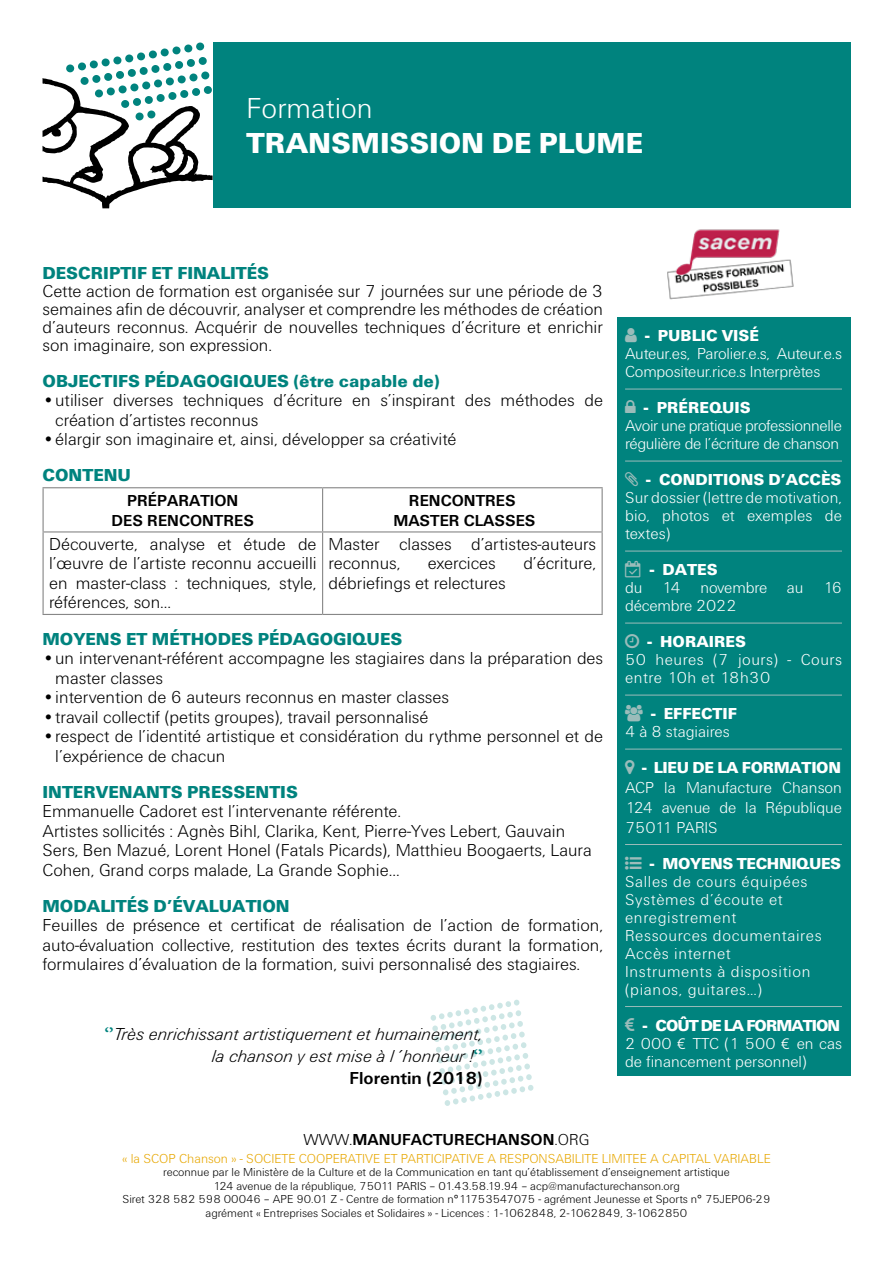
<style>
.page{position:relative;width:893px;height:1263px;background:#fff}
.page>*{position:absolute;margin:0;border:0;box-sizing:border-box;transform-origin:0 0}
.t1{font:900 30px "Unitu T Bla";color:#fff}
.t2{font:300 30px "Unitu T Lig";color:#fff}
.t3{font:300 18px/19.5px "Unitu T Lig";color:#000}
.t4{font:900 18px "Unitu T Bla";color:#00837e}
.t5{font:300 18px/21.6px "Unitu T Lig Ita";color:#000;text-align:right}
.t6{font:700 18px "Unitu T Bol";color:#000}
.t7{font:300 16.5px/18px "Unitu T Lig";color:#fff}
.t8{font:300 16.5px/18px "Unitu T Lig";letter-spacing:.04em;color:#fff}
.t9{font:700 16.5px/19.8px "Unitu T Bol";color:#000;text-align:center}
.t10{font:900 16.5px "Unitu T Bla";color:#fff}
.t11{font:300 16.5px/18px "Unitu T Lig";letter-spacing:-.02em;color:#fff}
.t12{font:300 16.5px/18px "Unitu T Lig";letter-spacing:.03em;color:#fff}
.t13{font:900 16.5px "Unitu T Bla";letter-spacing:-.02em;color:#fff}
.t14{font:900 16.5px "Unitu T Bla";letter-spacing:-.06em;color:#fff}
.t15{font:300 13.5px "Unitu T Lig";color:#e7a700}
.t16{font:300 12px/13.5px "Unitu T Lig";color:#000;text-align:center}
.s1{font-family:"Minion Pro";font-weight:700;color:#00837e}
.s2{color:#9bbcba}
.s3{font-family:"Unitu T Lig";font-weight:300}
</style>
<div class="page">
<svg style="left:43px;top:43px;width:170px;height:165px"></svg>
<div style="left:213px;top:43px;width:637px;height:165px;background:#00837e"></div>
<svg style="left:431px;top:1000px;width:102px;height:106px"></svg>
<hr style="left:43px;top:532px;width:1px;height:82px;background:#878787">
<hr style="left:322px;top:532px;width:1px;height:82px;background:#878787">
<hr style="left:602px;top:532px;width:1px;height:82px;background:#878787">
<hr style="left:43px;top:614px;width:280px;height:1px;background:#878787">
<hr style="left:323px;top:614px;width:280px;height:1px;background:#878787">
<hr style="left:43px;top:487px;width:280px;height:1px;background:#878787">
<hr style="left:43px;top:488px;width:1px;height:43px;background:#878787">
<hr style="left:323px;top:487px;width:280px;height:1px;background:#878787">
<hr style="left:322px;top:488px;width:1px;height:43px;background:#878787">
<hr style="left:602px;top:488px;width:1px;height:43px;background:#878787">
<hr style="left:43px;top:531px;width:280px;height:1px;background:#878787">
<hr style="left:323px;top:531px;width:280px;height:1px;background:#878787">
<div style="left:617px;top:317px;width:233px;height:759px;background:#00837e"></div>
<hr style="left:625px;top:389px;width:217px;height:1px;background:#9bbcba">
<hr style="left:625px;top:461px;width:217px;height:1px;background:#9bbcba">
<hr style="left:625px;top:551px;width:217px;height:1px;background:#9bbcba">
<hr style="left:625px;top:623px;width:217px;height:1px;background:#9bbcba">
<hr style="left:625px;top:695px;width:217px;height:1px;background:#9bbcba">
<hr style="left:625px;top:749px;width:217px;height:1px;background:#9bbcba">
<hr style="left:625px;top:844px;width:217px;height:1px;background:#9bbcba">
<hr style="left:625px;top:1006px;width:217px;height:1px;background:#9bbcba">
<img style="left:667px;top:229px;width:127px;height:71px">
<h1 class="t2" style="left:247px;top:91px;width:128px">Formation</h1>
<h1 class="t1" style="left:247px;top:125px;width:398px">TRANSMISSION DE PLUME</h1>
<p class="t4" style="left:43px;top:262px;width:228px">DESCRIPTIF ET FINALITÉS</p>
<p class="t3" style="left:43px;top:281px;width:562px;line-height:18px;text-align:justify">Cette action de formation est organisée sur 7 journées sur une période de 3 semaines afin de découvrir, analyser et comprendre les méthodes de création d’auteurs reconnus. Acquérir de nouvelles techniques d’écriture et enrichir son imaginaire, son expression.</p>
<p class="t4" style="left:43px;top:370px;width:399px">OBJECTIFS PÉDAGOGIQUES (être capable de)</p>
<p class="t3" style="left:55px;top:390px;width:549px;text-indent:-13px">•utiliser diverses techniques d’écriture en s’inspirant des méthodes de création d’artistes reconnus</p>
<p class="t3" style="left:43px;top:429px;width:415px">•élargir son imaginaire et, ainsi, développer sa créativité</p>
<p class="t4" style="left:43px;top:465px;width:90px">CONTENU</p>
<p class="t9" style="left:112px;top:490px;width:144px">PRÉPARATION<br>DES RENCONTRES</p>
<p class="t9" style="left:393px;top:490px;width:144px">RENCONTRES<br>MASTER CLASSES</p>
<p class="t3" style="left:49px;top:534px;width:269px;text-align:justify">Découverte, analyse et étude de l’œuvre de l’artiste reconnu accueilli en master-class : techniques, style, références, son…</p>
<p class="t3" style="left:329px;top:534px;width:269px">Master classes d’artistes-auteurs reconnus,</p>
<p class="t3" style="left:428px;top:553px;width:69px">exercices</p>
<p class="t3" style="left:523px;top:553px;width:74px">d’écriture,</p>
<p class="t3" style="left:329px;top:573px;width:179px">débriefings et relectures</p>
<p class="t4" style="left:43px;top:628px;width:361px">MOYENS ET MÉTHODES PÉDAGOGIQUES</p>
<p class="t3" style="left:55px;top:648px;width:549px;text-indent:-13px">•un intervenant-référent accompagne les stagiaires dans la préparation des master classes</p>
<p class="t3" style="left:43px;top:687px;width:408px">•intervention de 6 auteurs reconnus en master classes</p>
<p class="t3" style="left:43px;top:707px;width:387px">•travail collectif (petits groupes), travail personnalisé</p>
<p class="t3" style="left:55px;top:726px;width:549px;text-indent:-13px">•respect de l’identité artistique et considération du rythme personnel et de l’expérience de chacun</p>
<p class="t4" style="left:43px;top:781px;width:257px">INTERVENANTS PRESSENTIS</p>
<p class="t3" style="left:43px;top:801px;width:551px">Emmanuelle Cadoret est l’intervenante référente.<br>Artistes sollicités : Agnès Bihl, Clarika, Kent, Pierre-Yves Lebert, Gauvain Sers, Ben Mazué, Lorent Honel (Fatals Picards), Matthieu Boogaerts, Laura Cohen, Grand corps malade, La Grande Sophie…</p>
<p class="t4" style="left:43px;top:895px;width:249px">MODALITÉS D’ÉVALUATION</p>
<p class="t3" style="left:43px;top:915px;width:562px;text-align:justify">Feuilles de présence et certificat de réalisation de l’action de formation, auto-évaluation collective, restitution des textes écrits durant la formation, formulaires d’évaluation de la formation, suivi personnalisé des stagiaires.</p>
<p class="t5" style="left:105px;top:1023px;width:379px"><span class="s1">‘’</span>Très enrichissant artistiquement et humainement, la chanson y est mise à l´honneur !<span class="s1">‘’</span></p>
<p class="t6" style="left:349px;top:1067px;width:135px">Florentin (2018)</p>
<p class="t10" style="left:645px;top:326px;width:115px">- PUBLIC VISÉ</p>
<p class="t7" style="left:625px;top:344px;width:218px">Auteur.es, Parolier.e.s, Auteur.e.s<br>Compositeur.rice.s Interprètes</p>
<p class="t10" style="left:644px;top:398px;width:108px">- PRÉREQUIS</p>
<p class="t11" style="left:625px;top:416px;width:218px">Avoir une pratique professionnelle régulière de l’écriture de chanson</p>
<p class="t10" style="left:646px;top:470px;width:197px">- CONDITIONS D’ACCÈS</p>
<p class="t7" style="left:625px;top:488px;width:218px;text-align:justify">Sur dossier (lettre de motivation, bio, photos et exemples de textes)</p>
<p class="t10" style="left:625px;top:560px;width:94px"><span class="s2">▼</span> - DATES</p>
<p class="t7" style="left:625px;top:578px;width:218px">du 14 novembre au 16 décembre 2022</p>
<p class="t10" style="left:647px;top:632px;width:100px">- HORAIRES</p>
<p class="t12" style="left:625px;top:650px;width:218px">50 heures (7 jours) - Cours entre 10h et 18h30</p>
<p class="t10" style="left:651px;top:704px;width:88px">- EFFECTIF</p>
<p class="t7" style="left:625px;top:722px;width:106px">4 à 8 stagiaires</p>
<p class="t13" style="left:642px;top:758px;width:200px">- LIEU DE LA FORMATION</p>
<p class="t7" style="left:625px;top:777px;width:218px;line-height:19.8px;text-align:justify">ACP la Manufacture Chanson 124 avenue de la République 75011 PARIS</p>
<p class="t13" style="left:650px;top:853px;width:193px">- MOYENS TECHNIQUES</p>
<p class="t8" style="left:625px;top:872px;width:198px">Salles de cours équipées<br>Systèmes d’écoute et enregistrement<br>Ressources documentaires<br>Accès internet<br>Instruments à disposition (pianos, guitares…)</p>
<p class="t14" style="left:643px;top:1015px;width:199px">- COÛT DE LA FORMATION</p>
<p class="t7" style="left:625px;top:1034px;width:218px">2 000 € TTC (1 500 € en cas de financement personnel)</p>
<p class="t9" style="left:304px;top:1129px;width:287px"><span class="s3">WWW.</span>MANUFACTURECHANSON<span class="s3">.ORG</span></p>
<p class="t15" style="left:122px;top:1150px;width:650px">« la SCOP Chanson » - SOCIETE COOPERATIVE ET PARTICIPATIVE A RESPONSABILITE LIMITEE A CAPITAL VARIABLE</p>
<p class="t16" style="left:123px;top:1165px;width:649px">reconnue par le Ministère de la Culture et de la Communication en tant qu’établissement d’enseignement artistique<br>124 avenue de la république, 75011 PARIS – 01.43.58.19.94 – acp@manufacturechanson.org<br>Siret 328 582 598 00046 – APE 90.01 Z - Centre de formation n°11753547075 - agrément Jeunesse et Sports n° 75JEP06-29 agrément « Entreprises Sociales et Solidaires » - Licences : 1-1062848, 2-1062849, 3-1062850</p>
</div>
